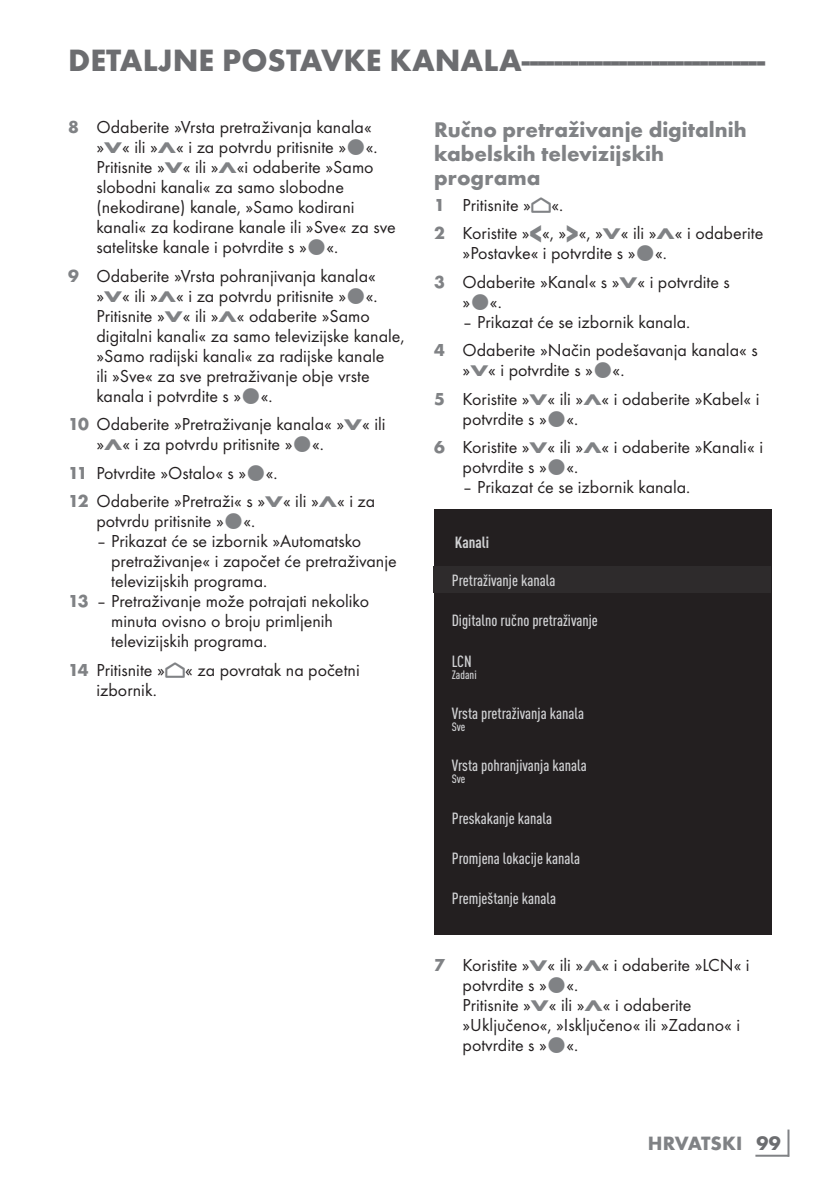
<style>
.page{position:relative;width:840px;height:1191px;background:#fff}
.page>*{position:absolute;margin:0;border:0;box-sizing:border-box;transform-origin:0 0}
.t1{font:700 32px "Futura TOT";color:#6c6d70}
.t2{font:700 22px/24px "Futura TOT";color:#808285}
.t3{font:700 20px "Futura TOT";color:#808285}
.t4{font:18px/20px "Futura TOT Boo";color:#231f20}
.t5{font:500 condensed 16px "DIN Pro";color:#d1d2d4}
.t6{font:700 condensed 16px "DIN Pro";color:#d1d2d4}
.t7{font:500 condensed 12px "DIN Pro";color:#d1d2d4}
.s1{font-family:"Futura TOT";font-weight:700;color:#808285}
.s2{font-family:"Futura TOT";font-weight:700;font-size:16px;color:#808285}
.s3{font-family:"Arcelik TS9 Android";font-size:24px;color:#808285}
.s4{font-family:"Futura TOT";font-weight:700;font-size:27.2px;color:#808285}
.s5{color:#6c6d70}
</style>
<div class="page">
<hr style="left:787px;top:1129px;width:2px;height:27px;background:#808285">
<hr style="left:755px;top:1154px;width:33px;height:2px;background:#808285">
<div style="left:434px;top:509px;width:337px;height:425px;background:#231f20"></div>
<div style="left:433px;top:566px;width:337px;height:27px;background:#2e2b2c"></div>
<h1 class="t1" style="left:68px;top:40px;width:698px">DETALJNE POSTAVKE KANALA------------------------------</h1>
<p class="t4" style="left:96px;top:117px;width:300px;text-indent:-28px"><span class="s1">8</span> Odaberite »Vrsta pretraživanja kanala« »<span class="s2">V</span>« ili »<span class="s2">Λ</span>« i za potvrdu pritisnite » «.<br>Pritisnite »<span class="s2">V</span>« ili »<span class="s2">Λ</span>«i odaberite »Samo slobodni kanali« za samo slobodne (nekodirane) kanale, »Samo kodirani kanali« za kodirane kanale ili »Sve« za sve satelitske kanale i potvrdite s » «.</p>
<p class="t4" style="left:96px;top:266px;width:309px;text-indent:-28px"><span class="s1">9</span> Odaberite »Vrsta pohranjivanja kanala« »<span class="s2">V</span>« ili »<span class="s2">Λ</span>« i za potvrdu pritisnite » «.<br>Pritisnite »<span class="s2">V</span>« ili »<span class="s2">Λ</span>« odaberite »Samo digitalni kanali« za samo televizijske kanale, »Samo radijski kanali« za radijske kanale<br>ili »Sve« za sve pretraživanje obje vrste kanala i potvrdite s » «.</p>
<p class="t4" style="left:96px;top:414px;width:290px;text-indent:-28px"><span class="s1">10</span> Odaberite »Pretraživanje kanala« »<span class="s2">V</span>« ili »<span class="s2">Λ</span>« i za potvrdu pritisnite » «.</p>
<p class="t4" style="left:68px;top:458px;width:308px;line-height:28.6px"><span class="s1">11</span> Potvrdite »Ostalo« s » «.<br><span class="s1">12</span> Odaberite »Pretraži« s »<span class="s2">V</span>« ili »<span class="s2">Λ</span>« i za</p>
<p class="t4" style="left:96px;top:511px;width:160px">potvrdu pritisnite » «.</p>
<p class="t4" style="left:96px;top:531px;width:266px">– Prikazat će se izbornik »Automatsko</p>
<p class="t4" style="left:111px;top:551px;width:287px">pretraživanje« i započet će pretraživanje</p>
<p class="t4" style="left:111px;top:571px;width:158px">televizijskih programa.</p>
<p class="t4" style="left:68px;top:591px;width:302px"><span class="s1">13</span> – Pretraživanje može potrajati nekoliko</p>
<p class="t4" style="left:111px;top:611px;width:223px">minuta ovisno o broju primljenih</p>
<p class="t4" style="left:111px;top:631px;width:158px">televizijskih programa.</p>
<p class="t4" style="left:96px;top:660px;width:264px;text-indent:-28px"><span class="s1">14</span> Pritisnite »<span class="s3">p</span>« za povratak na početni izbornik.</p>
<p class="t2" style="left:434px;top:117px;width:314px">Ručno pretraživanje digitalnih kabelskih televizijskih programa</p>
<p class="t4" style="left:434px;top:190px;width:330px;line-height:28.6px"><span class="s1">1</span> Pritisnite »<span class="s3">p</span>«.<br><span class="s1">2</span> Koristite »<span class="s4">&lt;</span>«, »<span class="s4">&gt;</span>«, »<span class="s2">V</span>« ili »<span class="s2">Λ</span>« i odaberite</p>
<p class="t4" style="left:434px;top:239px;width:297px;line-height:28.6px;text-indent:28px">»Postavke« i potvrdite s » «.<br><span class="s1">3</span> Odaberite »Kanal« s »<span class="s2">V</span>« i potvrdite s</p>
<p class="t4" style="left:462px;top:292px;width:41px">» «.</p>
<p class="t4" style="left:434px;top:307px;width:325px;line-height:28.6px;text-indent:28px">– Prikazat će se izbornik kanala.<br><span class="s1">4</span> Odaberite »Način podešavanja kanala« s</p>
<p class="t4" style="left:434px;top:356px;width:326px;line-height:28.6px;text-indent:28px">»<span class="s2">V</span>« i potvrdite s » «.<br><span class="s1">5</span> Koristite »<span class="s2">V</span>« ili »<span class="s2">Λ</span>« i odaberite »Kabel« i</p>
<p class="t4" style="left:434px;top:404px;width:330px;line-height:28.6px;text-indent:28px">potvrdite s » «.<br><span class="s1">6</span> Koristite »<span class="s2">V</span>« ili »<span class="s2">Λ</span>« i odaberite »Kanali« i</p>
<p class="t4" style="left:462px;top:457px;width:117px">potvrdite s » «.</p>
<p class="t4" style="left:462px;top:477px;width:229px">– Prikazat će se izbornik kanala.</p>
<p class="t6" style="left:454px;top:530px;width:36px">Kanali</p>
<p class="t5" style="left:451px;top:568px;width:105px">Pretraživanje kanala</p>
<p class="t5" style="left:451px;top:609px;width:147px">Digitalno ručno pretraživanje</p>
<p class="t5" style="left:451px;top:649px;width:21px">LCN</p>
<p class="t7" style="left:451px;top:665px;width:26px">Zadani</p>
<p class="t5" style="left:451px;top:701px;width:134px">Vrsta pretraživanja kanala</p>
<p class="t7" style="left:451px;top:718px;width:15px">Sve</p>
<p class="t5" style="left:451px;top:754px;width:136px">Vrsta pohranjivanja kanala</p>
<p class="t7" style="left:451px;top:770px;width:15px">Sve</p>
<p class="t5" style="left:451px;top:806px;width:102px">Preskakanje kanala</p>
<p class="t5" style="left:451px;top:846px;width:130px">Promjena lokacije kanala</p>
<p class="t5" style="left:451px;top:887px;width:106px">Premještanje kanala</p>
<p class="t4" style="left:462px;top:954px;width:288px;text-indent:-28px"><span class="s1">7</span> Koristite »<span class="s2">V</span>« ili »<span class="s2">Λ</span>« i odaberite »LCN« i potvrdite s » «.<br>Pritisnite »<span class="s2">V</span>« ili »<span class="s2">Λ</span>« i odaberite »Uključeno«, »Isključeno« ili »Zadano« i potvrdite s » «.</p>
<p class="t3" style="left:647px;top:1131px;width:134px">HRVATSKI <span class="s5">99</span></p>
</div>
